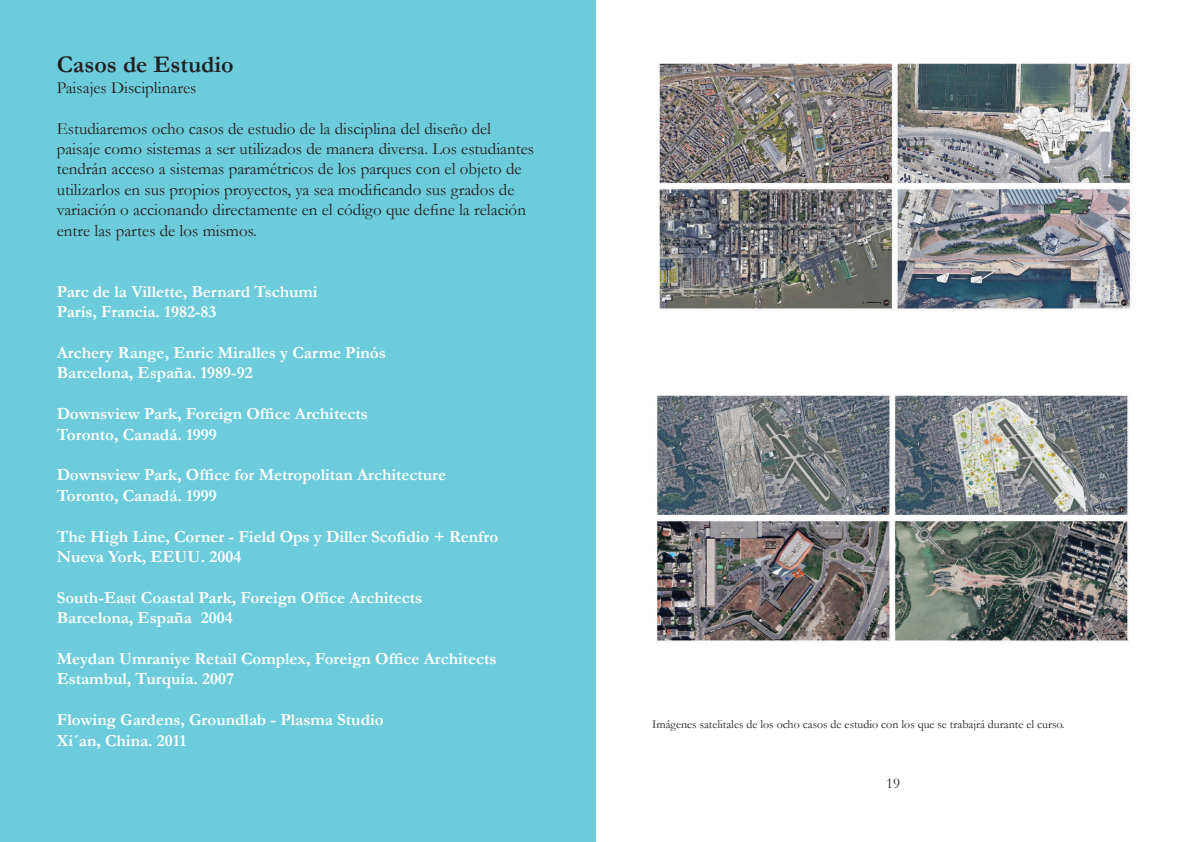
<style>
.page{position:relative;width:1191px;height:842px;background:#fff}
.page>*{position:absolute;margin:0;border:0;box-sizing:border-box;transform-origin:0 0}
.t1{font:700 24px "Garamond";color:#231f20}
.t2{font:700 17px/20.4px "Garamond";color:#fff}
.t3{font:17px/20.4px "Garamond";color:#231f20}
.t4{font:15px "Garamond";color:#231f20}
.t5{font:12px "Garamond";color:#231f20}
</style>
<div class="page">
<div style="left:0;top:0;width:595px;height:842px;background:#6dccdc"></div>
<img style="left:659px;top:63px;width:474px;height:248px">
<img style="left:656px;top:395px;width:473px;height:247px">
<h1 class="t1" style="left:57px;top:48px;width:179px">Casos de Estudio</h1>
<p class="t3" style="left:57px;top:77px;width:141px">Paisajes Disciplinares</p>
<p class="t3" style="left:57px;top:118px;width:479px">Estudiaremos ocho casos de estudio de la disciplina del diseño del paisaje como sistemas a ser utilizados de manera diversa. Los estudiantes tendrán acceso a sistemas paramétricos de los parques con el objeto de utilizarlos en sus propios proyectos, ya sea modificando sus grados de variación o accionando directamente en el código que define la relación entre las partes de los mismos.</p>
<p class="t2" style="left:57px;top:281px;width:262px">Parc de la Villette, Bernard Tschumi<br>París, Francia. 1982-83</p>
<p class="t2" style="left:57px;top:342px;width:331px">Archery Range, Enric Miralles y Carme Pinós<br>Barcelona, España. 1989-92</p>
<p class="t2" style="left:57px;top:404px;width:312px">Downsview Park, Foreign Office Architects<br>Toronto, Canadá. 1999</p>
<p class="t2" style="left:57px;top:465px;width:391px">Downsview Park, Office for Metropolitan Architecture<br>Toronto, Canadá. 1999</p>
<p class="t2" style="left:57px;top:526px;width:443px">The High Line, Corner - Field Ops y Diller Scofidio + Renfro<br>Nueva York, EEUU. 2004</p>
<p class="t2" style="left:57px;top:587px;width:367px">South-East Coastal Park, Foreign Office Architects<br>Barcelona, España 2004</p>
<p class="t2" style="left:57px;top:648px;width:441px">Meydan Umraniye Retail Complex, Foreign Office Architects<br>Estambul, Turquía. 2007</p>
<p class="t2" style="left:57px;top:710px;width:328px">Flowing Gardens, Groundlab - Plasma Studio<br>Xi´an, China. 2011</p>
<p class="t5" style="left:652px;top:716px;width:414px">Imágenes satelitales de los ocho casos de estudio con los que se trabajrá durante el curso.</p>
<p class="t4" style="left:886px;top:773px;width:16px">19</p>
</div>
